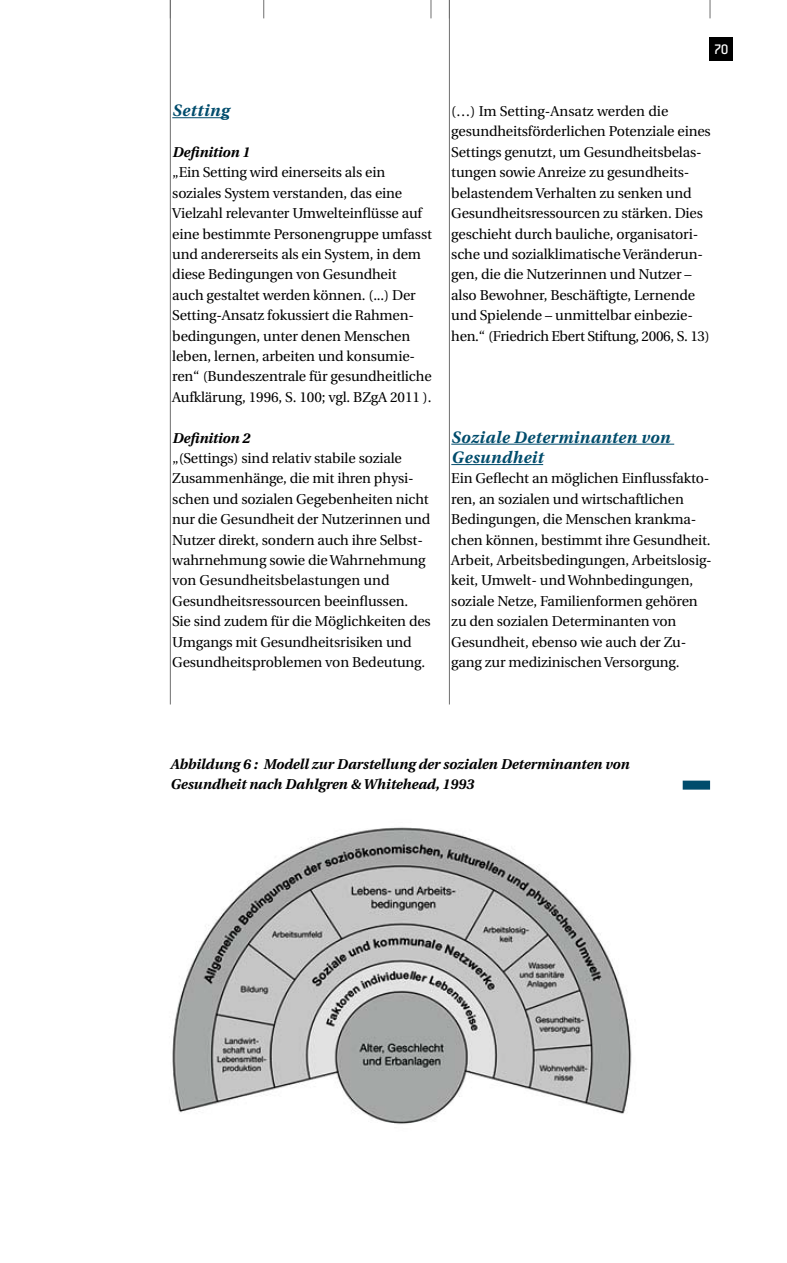
<style>
.page{position:relative;width:787px;height:1263px;background:#fff}
.page>*{position:absolute;margin:0;border:0;box-sizing:border-box;transform-origin:0 0}
.Überschrift_Glosar{font:italic 700 16.5px/20.4px "Utopia";letter-spacing:.025em;color:#004c6c}
.t1{font:500 15.15px "Conduit ITC";color:#fff}
.fließ{font:14.25px/20.4px "Utopia";letter-spacing:-.01em;color:#000}
.fließ-2{font:italic 700 14.25px/20.4px "Utopia";color:#000}
.s1{font-weight:700;font-style:italic}
</style>
<div class="page">
<div style="left:709px;top:37px;width:24px;height:24px;background:#000"></div>
<svg style="left:263px;top:0;width:1px;height:18px"></svg>
<svg style="left:709px;top:0;width:1px;height:18px"></svg>
<svg style="left:431px;top:0;width:1px;height:18px"></svg>
<hr style="left:449px;top:0;width:1px;height:704px;background:#6f6f6f">
<hr style="left:170px;top:0;width:1px;height:704px;background:#6f6f6f">
<hr style="left:172px;top:117px;width:57px;height:1px;background:#004c6c">
<hr style="left:451px;top:444px;width:223px;height:1px;background:#004c6c">
<hr style="left:451px;top:464px;width:92px;height:1px;background:#004c6c">
<img style="left:172px;top:827px;width:460px;height:297px">
<div style="left:682px;top:781px;width:28px;height:9px;background:#004c6c"></div>
<p class="t1" style="left:714px;top:41px;width:16px">70</p>
<p class="Überschrift_Glosar" style="left:172px;top:100px;width:58px">Setting</p>
<p class="fließ" style="left:172px;top:142px;width:261px"><span class="s1">Definition 1<br></span>„Ein Setting wird einerseits als ein soziales System verstanden, das eine Vielzahl relevanter Umwelteinflüsse auf eine bestimmte Personengruppe umfasst und andererseits als ein System, in dem diese Bedingungen von Gesundheit<br>auch gestaltet werden können. (...) Der Setting-Ansatz fokussiert die Rahmen&shy;bedingungen, unter denen Menschen leben, lernen, arbeiten und konsumie&shy;ren“ (Bundeszentrale für gesundheitliche Aufklärung, 1996, S. 100; vgl. BZgA 2011 ).</p>
<p class="fließ" style="left:172px;top:428px;width:260px"><span class="s1">Definition 2<br></span>„(Settings) sind relativ stabile soziale Zusammenhänge, die mit ihren physi&shy;schen und sozialen Gegebenheiten nicht nur die Gesundheit der Nutzerinnen und Nutzer direkt, sondern auch ihre Selbst&shy;wahrnehmung sowie die Wahrnehmung von Gesundheitsbelastungen und Gesundheitsressourcen beeinflussen.<br>Sie sind zudem für die Möglichkeiten des Umgangs mit Gesundheitsrisiken und Gesundheitsproblemen von Bedeutung.</p>
<p class="fließ" style="left:451px;top:101px;width:261px">(…) Im Setting-Ansatz werden die gesundheitsförderlichen Potenziale eines Settings genutzt, um Gesundheitsbelas&shy;tungen sowie Anreize zu gesundheits&shy;belastendem Verhalten zu senken und Gesundheitsressourcen zu stärken. Dies geschieht durch bauliche, organisatori&shy;sche und sozialklimatische Veränderun&shy;gen, die die Nutzerinnen und Nutzer – also Bewohner, Beschäftigte, Lernende und Spielende – unmittelbar einbezie&shy;hen.“ (Friedrich Ebert Stiftung, 2006, S. 13)</p>
<p class="Überschrift_Glosar" style="left:451px;top:427px;width:220px">Soziale Determinanten von<br>Gesundheit</p>
<p class="fließ" style="left:451px;top:469px;width:262px">Ein Geflecht an möglichen Einflussfakto&shy;ren, an sozialen und wirtschaftlichen Bedingungen, die Menschen krankma&shy;chen können, bestimmt ihre Gesundheit.<br>Arbeit, Arbeitsbedingungen, Arbeitslosig&shy;keit, Umwelt- und Wohnbedingungen, soziale Netze, Familienformen gehören zu den sozialen Determinanten von Gesundheit, ebenso wie auch der Zu&shy;gang zur medizinischen Versorgung.</p>
<p class="fließ-2" style="left:170px;top:754px;width:460px">Abbildung 6 : Modell zur Darstellung der sozialen Determinanten von<br>Gesundheit nach Dahlgren &amp; Whitehead, 1993</p>
</div>
